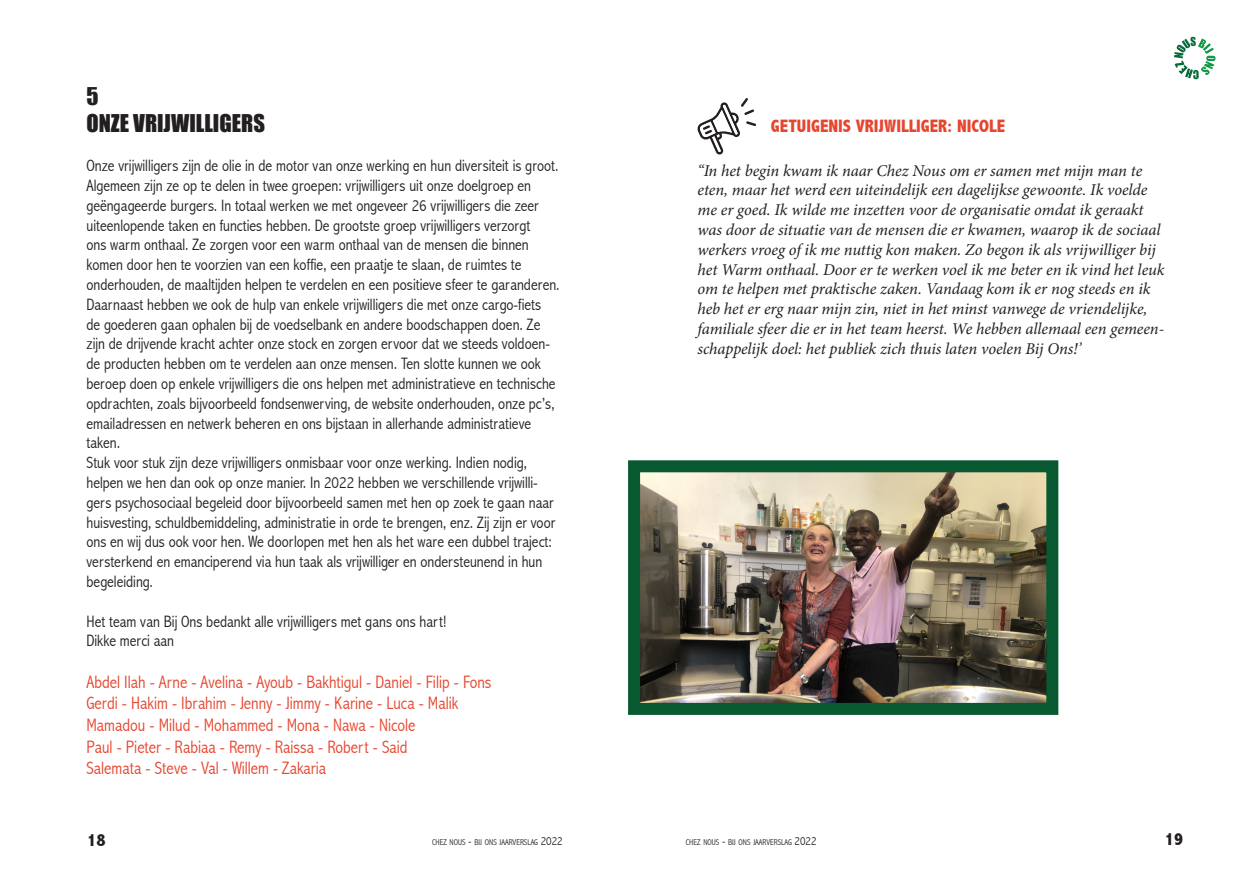
<style>
.page{position:relative;width:1259px;height:893px;background:#fff}
.page>*{position:absolute;margin:0;border:0;box-sizing:border-box;transform-origin:0 0}
.t1{font:22.5px/27px "Impact";color:#231f20}
.t2{font:300 condensed 18px "Abadi";color:#e6452e}
.t3{font:800 condensed 18px "Abadi";color:#e6452e}
.t4{font:800 condensed 18px "Abadi";color:#231f20}
.t5{font:300 condensed 16.5px/19.8px "Abadi";color:#231f20}
.t6{font:italic 16.5px/19.8px "Minion Pro";letter-spacing:-.005em;color:#231f20}
.t7{font:300 condensed 8.4px "Abadi";color:#231f20}
.s1{font-size:12px}
</style>
<div class="page">
<svg style="left:1174px;top:37px;width:41px;height:42px"></svg>
<svg style="left:1202px;top:43px;width:9px;height:8px"></svg>
<img style="left:641px;top:473px;width:404px;height:229px">
<div style="left:628px;top:460px;width:430px;height:255px;border:12px solid #085831"></div>
<svg style="left:697px;top:98px;width:59px;height:57px"></svg>
<p class="t1" style="left:86px;top:82px;width:180px">5<br>ONZE VRIJWILLIGERS</p>
<p class="t5" style="left:86px;top:156px;width:475px">Onze vrijwilligers zijn de olie in de motor van onze werking en hun diversiteit is groot.<br>Algemeen zijn ze op te delen in twee groepen: vrijwilligers uit onze doelgroep en geëngageerde burgers. In totaal werken we met ongeveer 26 vrijwilligers die zeer uiteenlopende taken en functies hebben. De grootste groep vrijwilligers verzorgt<br>ons warm onthaal. Ze zorgen voor een warm onthaal van de mensen die binnen komen door hen te voorzien van een koffie, een praatje te slaan, de ruimtes te onderhouden, de maaltijden helpen te verdelen en een positieve sfeer te garanderen.<br>Daarnaast hebben we ook de hulp van enkele vrijwilligers die met onze cargo-fiets<br>de goederen gaan ophalen bij de voedselbank en andere boodschappen doen. Ze zijn de drijvende kracht achter onze stock en zorgen ervoor dat we steeds voldoen&shy;de producten hebben om te verdelen aan onze mensen. Ten slotte kunnen we ook beroep doen op enkele vrijwilligers die ons helpen met administratieve en technische opdrachten, zoals bijvoorbeeld fondsenwerving, de website onderhouden, onze pc’s, emailadressen en netwerk beheren en ons bijstaan in allerhande administratieve taken.</p>
<p class="t5" style="left:86px;top:453px;width:470px">Stuk voor stuk zijn deze vrijwilligers onmisbaar voor onze werking. Indien nodig, helpen we hen dan ook op onze manier. In 2022 hebben we verschillende vrijwilli&shy;gers psychosociaal begeleid door bijvoorbeeld samen met hen op zoek te gaan naar huisvesting, schuldbemiddeling, administratie in orde te brengen, enz. Zij zijn er voor ons en wij dus ook voor hen. We doorlopen met hen als het ware een dubbel traject: versterkend en emanciperend via hun taak als vrijwilliger en ondersteunend in hun begeleiding.</p>
<p class="t5" style="left:86px;top:611px;width:361px">Het team van Bij Ons bedankt alle vrijwilligers met gans ons hart!</p>
<p class="t5" style="left:86px;top:631px;width:89px">Dikke merci aan</p>
<p class="t2" style="left:86px;top:671px;width:406px">Abdel Ilah - Arne - Avelina - Ayoub - Bakhtigul - Daniel - Filip - Fons</p>
<p class="t2" style="left:86px;top:693px;width:373px">Gerdi - Hakim - Ibrahim - Jenny - Jimmy - Karine - Luca - Malik</p>
<p class="t2" style="left:86px;top:714px;width:330px">Mamadou - Milud - Mohammed - Mona - Nawa - Nicole</p>
<p class="t2" style="left:86px;top:736px;width:323px">Paul - Pieter - Rabiaa - Remy - Raissa - Robert - Said</p>
<p class="t2" style="left:86px;top:758px;width:241px">Salemata - Steve - Val - Willem - Zakaria</p>
<p class="t3" style="left:771px;top:116px;width:236px">GETUIGENIS VRIJWILLIGER: NICOLE</p>
<p class="t6" style="left:697px;top:160px;width:469px">“In het begin kwam ik naar Chez Nous om er samen met mijn man te eten, maar het werd een uiteindelijk een dagelijkse gewoonte. Ik voelde me er goed. Ik wilde me inzetten voor de organisatie omdat ik geraakt was door de situatie van de mensen die er kwamen, waarop ik de sociaal werkers vroeg of ik me nuttig kon maken. Zo begon ik als vrijwilliger bij het Warm onthaal. Door er te werken voel ik me beter en ik vind het leuk om te helpen met praktische zaken. Vandaag kom ik er nog steeds en ik heb het er erg naar mijn zin, niet in het minst vanwege de vriendelijke, familiale sfeer die er in het team heerst. We hebben allemaal een gemeen&shy;schappelijk doel: het publiek zich thuis laten voelen Bij Ons!’</p>
<p class="t4" style="left:87px;top:829px;width:20px">18</p>
<p class="t7" style="left:432px;top:837px;width:132px">CHEZ NOUS <span class="s1">-</span> BIJ ONS JAARVERSLAG <span class="s1">2022</span></p>
<p class="t7" style="left:686px;top:837px;width:132px">CHEZ NOUS <span class="s1">-</span> BIJ ONS JAARVERSLAG <span class="s1">2022</span></p>
<p class="t4" style="left:1165px;top:828px;width:20px">19</p>
</div>
